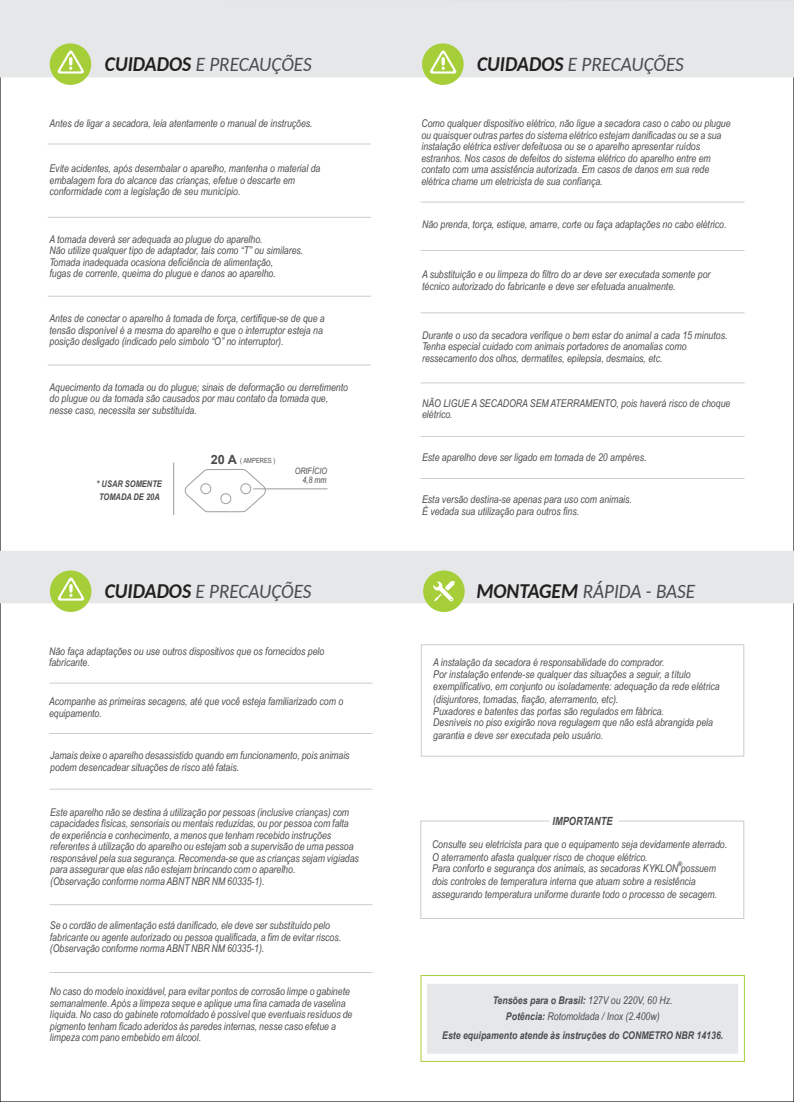
<style>
.page{position:relative;width:794px;height:1102px;background:#fff}
.page>*{position:absolute;margin:0;border:0;box-sizing:border-box;transform-origin:0 0}
.t1{font:italic 20.5px "Carlito";color:#4b4c4d;scale:.94 1}
.t2{font:700 12.75px "Arial";color:#4b4c4d}
.t3{font:italic 700 11.25px "Arial Narrow";color:#4b4c4d}
.t4{font:italic 10.62px/11.5px "Arial Narrow";color:#4b4c4d}
.t5{font:italic 700 10.62px "Arial Narrow";color:#4b4c4d}
.t6{font:italic 700 9.12px/12.5px "Arial Narrow";color:#4b4c4d}
.t7{font:italic 8.88px "Arial Narrow";color:#4b4c4d}
.t8{font:7.12px "Arial Narrow";color:#4b4c4d}
.s1{font-weight:700;font-size:20.88px;color:#231f20}
.s2{font-weight:700}
</style>
<div class="page">
<div style="left:0;top:0;width:794px;height:77px;background:#e6e7e9"></div>
<div style="left:0;top:551px;width:794px;height:52px;background:#e6e7e9"></div>
<div style="left:50px;top:43px;width:41px;height:42px;background:#a6ce39;border-radius:50%"></div>
<svg style="left:58px;top:51px;width:26px;height:23px"></svg>
<div style="left:422px;top:43px;width:41px;height:42px;background:#a6ce39;border-radius:50%"></div>
<svg style="left:430px;top:51px;width:26px;height:23px"></svg>
<div style="left:50px;top:570px;width:41px;height:42px;background:#a6ce39;border-radius:50%"></div>
<svg style="left:58px;top:578px;width:26px;height:23px"></svg>
<div style="left:423px;top:570px;width:42px;height:42px;background:#a6ce39;border-radius:50%"></div>
<svg style="left:433px;top:581px;width:21px;height:21px"></svg>
<hr style="left:48px;top:144px;width:323px;height:1px;background:#c7c8ca">
<hr style="left:48px;top:217px;width:323px;height:1px;background:#c7c8ca">
<hr style="left:48px;top:296px;width:323px;height:1px;background:#c7c8ca">
<hr style="left:48px;top:365px;width:323px;height:1px;background:#c7c8ca">
<svg style="left:185px;top:469px;width:81px;height:43px"></svg>
<hr style="left:253px;top:489px;width:74px;height:1px;background:#989d9f">
<hr style="left:173px;top:463px;width:1px;height:52px;background:#989d9f">
<hr style="left:420px;top:250px;width:324px;height:1px;background:#c7c8ca">
<hr style="left:420px;top:202px;width:324px;height:1px;background:#c7c8ca">
<hr style="left:420px;top:312px;width:324px;height:1px;background:#c7c8ca">
<hr style="left:420px;top:383px;width:324px;height:1px;background:#c7c8ca">
<hr style="left:420px;top:436px;width:324px;height:1px;background:#c7c8ca">
<hr style="left:420px;top:478px;width:324px;height:1px;background:#c7c8ca">
<hr style="left:49px;top:789px;width:323px;height:1px;background:#c7c8ca">
<hr style="left:49px;top:733px;width:323px;height:1px;background:#c7c8ca">
<hr style="left:49px;top:683px;width:323px;height:1px;background:#c7c8ca">
<hr style="left:49px;top:904px;width:323px;height:1px;background:#c7c8ca">
<hr style="left:49px;top:972px;width:323px;height:1px;background:#c7c8ca">
<div style="left:421px;top:975px;width:323px;height:87px;border:1px solid #a6ce39"></div>
<div style="left:426px;top:983px;width:313px;height:72px;background:#e6e7e9;border:1px solid #fff"></div>
<div style="left:421px;top:644px;width:323px;height:113px;border:1px solid #c7c8ca"></div>
<div style="left:420px;top:821px;width:324px;height:98px;border:1px solid #c7c8ca"></div>
<hr style="left:420px;top:821px;width:129px;height:1px;background:#c7c8ca">
<hr style="left:618px;top:821px;width:126px;height:1px;background:#c7c8ca">
<svg style="left:677px;top:861px;width:5px;height:5px"></svg>
<h1 class="t1" style="left:105px;top:50px;width:221px"><span class="s1">CUIDADOS</span> E PRECAUÇÕES</h1>
<h1 class="t1" style="left:477px;top:50px;width:221px"><span class="s1">CUIDADOS</span> E PRECAUÇÕES</h1>
<p class="t4" style="left:49px;top:118px;width:265px">Antes de ligar a secadora, leia atentamente o manual de instruções.</p>
<p class="t4" style="left:49px;top:163px;width:272px">Evite acidentes, após desembalar o aparelho, mantenha o material da embalagem fora do alcance das crianças, efetue o descarte em conformidade com a legislação de seu município.</p>
<p class="t4" style="left:49px;top:233px;width:255px">A tomada deverá ser adequada ao plugue do aparelho.<br>Não utilize qualquer tipo de adaptador, tais como “T” ou similares.<br>Tomada inadequada ocasiona deficiência de alimentação,<br>fugas de corrente, queima do plugue e danos ao aparelho.</p>
<p class="t4" style="left:49px;top:312px;width:277px">Antes de conectar o aparelho á tomada de força, certifique-se de que a tensão disponível é a mesma do aparelho e que o interruptor esteja na posição desligado (indicado pelo símbolo “O” no interruptor).</p>
<p class="t4" style="left:49px;top:381px;width:300px">Aquecimento da tomada ou do plugue; sinais de deformação ou derretimento do plugue ou da tomada são causados por mau contato da tomada que, nesse caso, necessita ser substituída.</p>
<p class="t2" style="left:211px;top:451px;width:28px">20 A</p>
<p class="t6" style="left:97px;top:477px;width:67px">* USAR SOMENTE<br>TOMADA DE 20A</p>
<p class="t8" style="left:240px;top:455px;width:37px">( AMPERES )</p>
<p class="t7" style="left:295px;top:464px;width:34px">ORIFÍCIO</p>
<p class="t7" style="left:302px;top:474px;width:26px">4,8 mm</p>
<p class="t4" style="left:421px;top:118px;width:311px">Como qualquer dispositivo elétrico, não ligue a secadora caso o cabo ou plugue ou quaisquer outras partes do sistema elétrico estejam danificadas ou se a sua instalação elétrica estiver defeituosa ou se o aparelho apresentar ruídos estranhos. Nos casos de defeitos do sistema elétrico do aparelho entre em contato com uma assistência autorizada. Em casos de danos em sua rede elétrica chame um eletricista de sua confiança.</p>
<p class="t4" style="left:422px;top:219px;width:306px">Não prenda, torça, estique, amarre, corte ou faça adaptações no cabo elétrico.</p>
<p class="t4" style="left:422px;top:268px;width:290px">A substituição e ou limpeza do filtro do ar deve ser executada somente por técnico autorizado do fabricante e deve ser efetuada anualmente.</p>
<p class="t4" style="left:422px;top:329px;width:307px">Durante o uso da secadora verifique o bem estar do animal a cada 15 minutos.<br>Tenha especial cuidado com animais portadores de anomalias como ressecamento dos olhos, dermatites, epilepsia, desmaios, etc.</p>
<p class="t4" style="left:422px;top:397px;width:310px">NÃO LIGUE A SECADORA SEM ATERRAMENTO, pois haverá risco de choque elétrico.</p>
<p class="t4" style="left:422px;top:451px;width:226px">Este aparelho deve ser ligado em tomada de 20 ampéres.</p>
<p class="t4" style="left:422px;top:493px;width:211px">Esta versão destina-se apenas para uso com animais.<br>É vedada sua utilização para outros fins.</p>
<h1 class="t1" style="left:105px;top:577px;width:221px"><span class="s1">CUIDADOS</span> E PRECAUÇÕES</h1>
<h1 class="t1" style="left:476px;top:577px;width:234px"><span class="s1">MONTAGEM</span> RÁPIDA - BASE</h1>
<p class="t4" style="left:49px;top:645px;width:277px">Não faça adaptações ou use outros dispositivos que os fornecidos pelo fabricante.</p>
<p class="t4" style="left:49px;top:696px;width:296px">Acompanhe as primeiras secagens, até que você esteja familiarizado com o equipamento.</p>
<p class="t4" style="left:50px;top:749px;width:301px">Jamais deixe o aparelho desassistido quando em funcionamento, pois animais podem desencadear situações de risco até fatais.</p>
<p class="t4" style="left:50px;top:806px;width:310px">Este aparelho não se destina á utilização por pessoas (inclusive crianças) com capacidades físicas, sensoriais ou mentais reduzidas, ou por pessoa com falta de experiência e conhecimento, a menos que tenham recebido instruções referentes à utilização do aparelho ou estejam sob a supervisão de uma pessoa responsável pela sua segurança. Recomenda-se que as crianças sejam vigiadas para assegurar que elas não estejam brincando com o aparelho.<br>(Observação conforme norma ABNT NBR NM 60335-1).</p>
<p class="t4" style="left:50px;top:920px;width:293px">Se o cordão de alimentação está danificado, ele deve ser substituído pelo fabricante ou agente autorizado ou pessoa qualificada, a fim de evitar riscos. (Observação conforme norma ABNT NBR NM 60335-1).</p>
<p class="t4" style="left:50px;top:986px;width:304px">No caso do modelo inoxidável, para evitar pontos de corrosão limpe o gabinete semanalmente. Após a limpeza seque e aplique uma fina camada de vaselina líquida. No caso do gabinete rotomoldado é possível que eventuais resíduos de pigmento tenham ficado aderidos ás paredes internas, nesse caso efetue a limpeza com pano embebido em álcool.</p>
<p class="t4" style="left:493px;top:992px;width:181px;line-height:15.6px;text-align:center"><span class="s2">Tensões para o Brasil:</span> 127V ou 220V, 60 Hz.<br><span class="s2">Potência:</span> Rotomoldada / Inox (2.400w)</p>
<p class="t4" style="left:433px;top:656px;width:259px">A instalação da secadora é responsabilidade do comprador.<br>Por instalação entende-se qualquer das situações a seguir, a título</p>
<p class="t4" style="left:433px;top:680px;width:288px;line-height:12.8px">exemplificativo, em conjunto ou isoladamente: adequação da rede elétrica (disjuntores, tomadas, fiação, aterramento, etc).</p>
<p class="t4" style="left:433px;top:705px;width:281px">Puxadores e batentes das portas são regulados em fábrica.<br>Desníveis no piso exigirão nova regulagem que não está abrangida pela</p>
<p class="t4" style="left:433px;top:729px;width:171px">garantia e deve ser executada pelo usuário.</p>
<p class="t3" style="left:552px;top:812px;width:62px">IMPORTANTE</p>
<p class="t4" style="left:432px;top:838px;width:297px;line-height:12.8px">Consulte seu eletricista para que o equipamento seja devidamente aterrado.<br>O aterramento afasta qualquer risco de choque elétrico.</p>
<p class="t4" style="left:432px;top:862px;width:286px;line-height:12.8px">Para conforto e segurança dos animais, as secadoras KYKLON possuem dois controles de temperatura interna que atuam sobre a resistência assegurando temperatura uniforme durante todo o processo de secagem.</p>
<p class="t5" style="left:442px;top:1027px;width:282px">Este equipamento atende às instruções do CONMETRO NBR 14136.</p>
</div>
